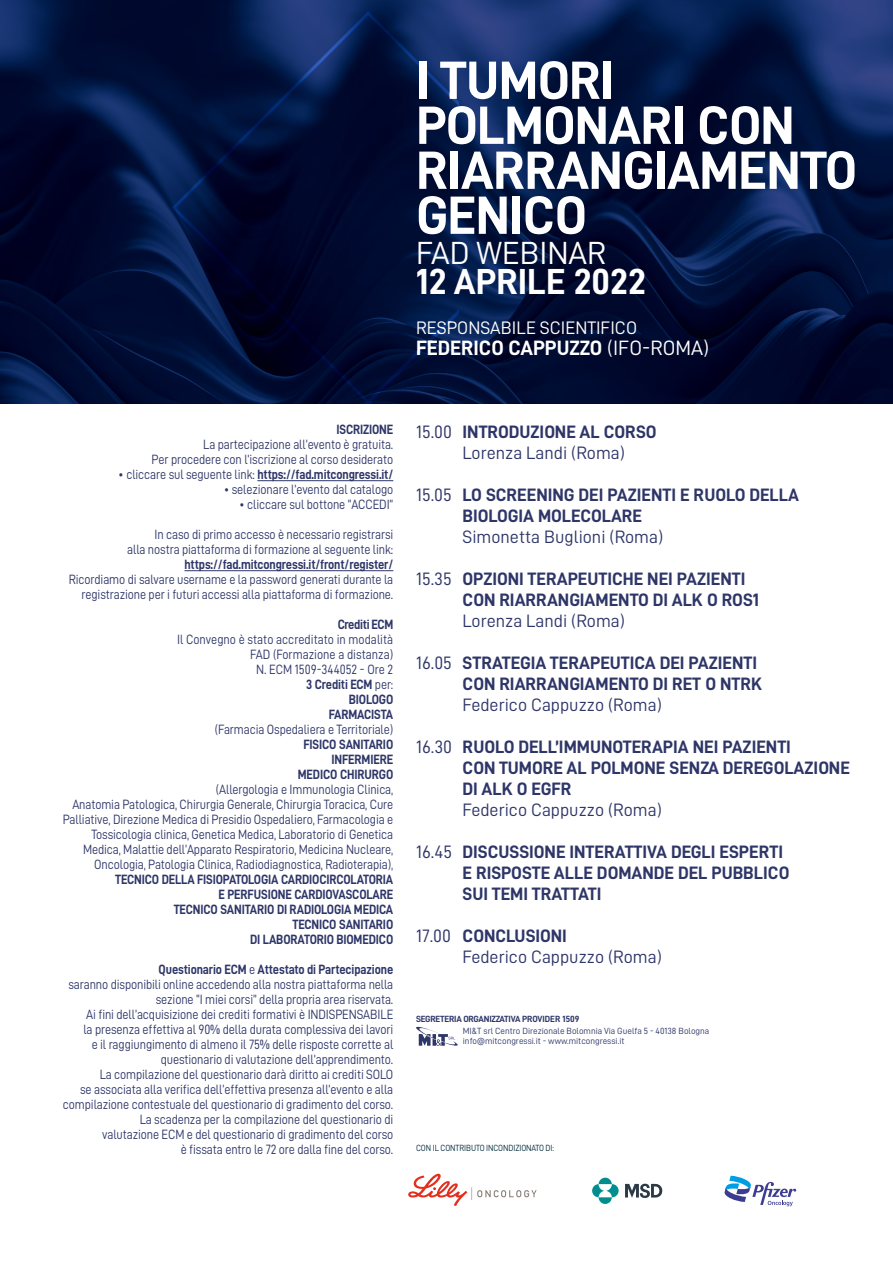
<style>
.page{position:relative;width:893px;height:1263px;background:#fff}
.page>*{position:absolute;margin:0;border:0;box-sizing:border-box;transform-origin:0 0}
.t1{font:54px/45px "D DIN Bold";letter-spacing:-.01em;color:#fff}
.t2{font:36.3px "D DIN Bold";color:#fff}
.t3{font:32.1px "D DIN";color:#fff}
.t4{font:20.85px "D DIN Bold";color:#fff}
.t5{font:18.15px "D DIN";color:#fff}
.t6{font:18px/21px "D DIN Bold";color:#2e3668}
.t7{font:18px "D DIN";color:#2e3668}
.t8{font:13.5px/15px "D DIN";letter-spacing:-.01em;color:#2e3668;text-align:right;scale:.9 1}
.t9{font:13.5px/15px "D DIN Bold";letter-spacing:-.01em;color:#2e3668;text-align:right;scale:.9 1}
.t10{font:13.5px "D DIN Bold";letter-spacing:-.035em;color:#2e3668;scale:.9 1}
.t11{font:9px/10.5px "D DIN";color:#2e3668}
.t12{font:9px "D DIN Bold";letter-spacing:-.02em;color:#2e3668}
.t13{font:9px "D DIN";letter-spacing:-.01em;color:#002a39;scale:.9 1}
.s1{font-family:"D DIN"}
</style>
<div class="page">
<img style="left:459px;top:0;width:434px;height:404px">
<hr style="left:257px;top:480px;width:136px;height:1px;background:#2e3668">
<hr style="left:184px;top:570px;width:209px;height:1px;background:#2e3668">
<svg style="left:592px;top:1178px;width:27px;height:26px"></svg>
<svg style="left:625px;top:1183px;width:37px;height:15px"></svg>
<svg style="left:725px;top:1176px;width:71px;height:30px"></svg>
<svg style="left:416px;top:1026px;width:42px;height:20px"></svg>
<svg style="left:0;top:0;width:459px;height:404px;background:#021038"></svg>
<svg style="left:408px;top:1174px;width:129px;height:32px"></svg>
<h1 class="t1" style="left:416px;top:57px;width:443px">I TUMORI<br>POLMONARI CON<br>RIARRANGIAMENTO<br>GENICO</h1>
<h3 class="t3" style="left:416px;top:235px;width:192px">FAD WEBINAR</h3>
<h2 class="t2" style="left:416px;top:261px;width:231px">12 APRILE 2022</h2>
<h3 class="t5" style="left:416px;top:318px;width:222px">RESPONSABILE SCIENTIFICO</h3>
<h3 class="t4" style="left:416px;top:336px;width:295px">FEDERICO CAPPUZZO <span class="s1">(IFO-ROMA)</span></h3>
<p class="t9" style="left:336px;top:422px;width:65px">ISCRIZIONE</p>
<p class="t8" style="left:152px;top:437px;width:270px">La partecipazione all’evento è gratuita.<br>Per procedere con l’iscrizione al corso desiderato</p>
<p class="t9" style="left:118px;top:467px;width:307px"><span class="s1">• cliccare sul seguente link:</span> https://fad.mitcongressi.it/</p>
<p class="t8" style="left:224px;top:482px;width:190px">• selezionare l’evento dal catalogo</p>
<p class="t8" style="left:239px;top:497px;width:173px">• cliccare sul bottone “ACCEDI”</p>
<p class="t8" style="left:127px;top:527px;width:297px">In caso di primo accesso è necessario registrarsi<br>alla nostra piattaforma di formazione al seguente link:</p>
<p class="t9" style="left:184px;top:557px;width:234px">https://fad.mitcongressi.it/front/register/</p>
<p class="t8" style="left:69px;top:572px;width:362px">Ricordiamo di salvare username e la password generati durante la registrazione per i futuri accessi alla piattaforma di formazione.</p>
<p class="t10" style="left:338px;top:617px;width:63px">Crediti ECM</p>
<p class="t8" style="left:177px;top:632px;width:242px">Il Convegno è stato accreditato in modalità<br>FAD (Formazione a distanza)<br>N. ECM 1509-344052 - Ore 2</p>
<p class="t9" style="left:306px;top:677px;width:98px">3 Crediti ECM <span class="s1">per:<br></span>BIOLOGO<br>FARMACISTA</p>
<p class="t8" style="left:215px;top:722px;width:200px">(Farmacia Ospedaliera e Territoriale)</p>
<p class="t9" style="left:298px;top:737px;width:108px">FISICO SANITARIO<br>INFERMIERE<br>MEDICO CHIRURGO</p>
<p class="t8" style="left:63px;top:782px;width:369px">(Allergologia e Immunologia Clinica,<br>Anatomia Patologica, Chirurgia Generale, Chirurgia Toracica, Cure Palliative, Direzione Medica di Presidio Ospedaliero, Farmacologia e Tossicologia clinica, Genetica Medica, Laboratorio di Genetica Medica, Malattie dell’Apparato Respiratorio, Medicina Nucleare, Oncologia, Patologia Clinica, Radiodiagnostica, Radioterapia),</p>
<p class="t9" style="left:115px;top:872px;width:311px">TECNICO DELLA FISIOPATOLOGIA CARDIOCIRCOLATORIA E PERFUSIONE CARDIOVASCOLARE<br>TECNICO SANITARIO DI RADIOLOGIA MEDICA<br>TECNICO SANITARIO<br>DI LABORATORIO BIOMEDICO</p>
<p class="t9" style="left:159px;top:962px;width:262px">Questionario ECM <span class="s1">e</span> Attestato di Partecipazione</p>
<p class="t8" style="left:63px;top:977px;width:369px">saranno disponibili online accedendo alla nostra piattaforma nella sezione “I miei corsi” della propria area riservata.<br>Ai fini dell’acquisizione dei crediti formativi è INDISPENSABILE<br>la presenza effettiva al 90% della durata complessiva dei lavori<br>e il raggiungimento di almeno il 75% delle risposte corrette al questionario di valutazione dell’apprendimento.<br>La compilazione del questionario darà diritto ai crediti SOLO<br>se associata alla verifica dell’effettiva presenza all’evento e alla compilazione contestuale del questionario di gradimento del corso.<br>La scadenza per la compilazione del questionario di<br>valutazione ECM e del questionario di gradimento del corso<br>è fissata entro le 72 ore dalla fine del corso.</p>
<h3 class="t6" style="left:416px;top:421px;width:242px"><span class="s1">15.00</span> INTRODUZIONE AL CORSO</h3>
<h3 class="t7" style="left:463px;top:443px;width:164px">Lorenza Landi (Roma)</h3>
<h3 class="t6" style="left:463px;top:484px;width:338px;text-indent:-46px"><span class="s1">15.05</span> LO SCREENING DEI PAZIENTI E RUOLO DELLA<br>BIOLOGIA MOLECOLARE</h3>
<h3 class="t7" style="left:463px;top:527px;width:202px">Simonetta Buglioni (Roma)</h3>
<h3 class="t6" style="left:463px;top:568px;width:298px;text-indent:-46px"><span class="s1">15.35</span> OPZIONI TERAPEUTICHE NEI PAZIENTI<br>CON RIARRANGIAMENTO DI ALK O ROS1</h3>
<h3 class="t7" style="left:463px;top:611px;width:164px">Lorenza Landi (Roma)</h3>
<h3 class="t6" style="left:416px;top:652px;width:347px;text-align:right"><span class="s1">16.05</span> STRATEGIA TERAPEUTICA DEI PAZIENTI<br>CON RIARRANGIAMENTO DI RET O NTRK</h3>
<h3 class="t7" style="left:463px;top:695px;width:201px">Federico Cappuzzo (Roma)</h3>
<h3 class="t6" style="left:463px;top:736px;width:389px;text-indent:-46px"><span class="s1">16.30</span> RUOLO DELL’IMMUNOTERAPIA NEI PAZIENTI<br>CON TUMORE AL POLMONE SENZA DEREGOLAZIONE<br>DI ALK O EGFR</h3>
<h3 class="t7" style="left:463px;top:800px;width:201px">Federico Cappuzzo (Roma)</h3>
<h3 class="t6" style="left:463px;top:841px;width:328px;text-indent:-46px"><span class="s1">16.45</span> DISCUSSIONE INTERATTIVA DEGLI ESPERTI<br>E RISPOSTE ALLE DOMANDE DEL PUBBLICO<br>SUI TEMI TRATTATI</h3>
<h3 class="t6" style="left:416px;top:925px;width:152px"><span class="s1">17.00</span> CONCLUSIONI</h3>
<h3 class="t7" style="left:463px;top:947px;width:201px">Federico Cappuzzo (Roma)</h3>
<p class="t12" style="left:416px;top:1013px;width:165px">SEGRETERIA ORGANIZZATIVA PROVIDER 1509</p>
<p class="t11" style="left:463px;top:1025px;width:248px">MI&amp;T srl Centro Direzionale Bolomnia Via Guelfa 5 - 40138 Bologna info@mitcongressi.it - www.mitcongressi.it</p>
<p class="t13" style="left:416px;top:1143px;width:155px">CON IL CONTRIBUTO INCONDIZIONATO DI:</p>
</div>
